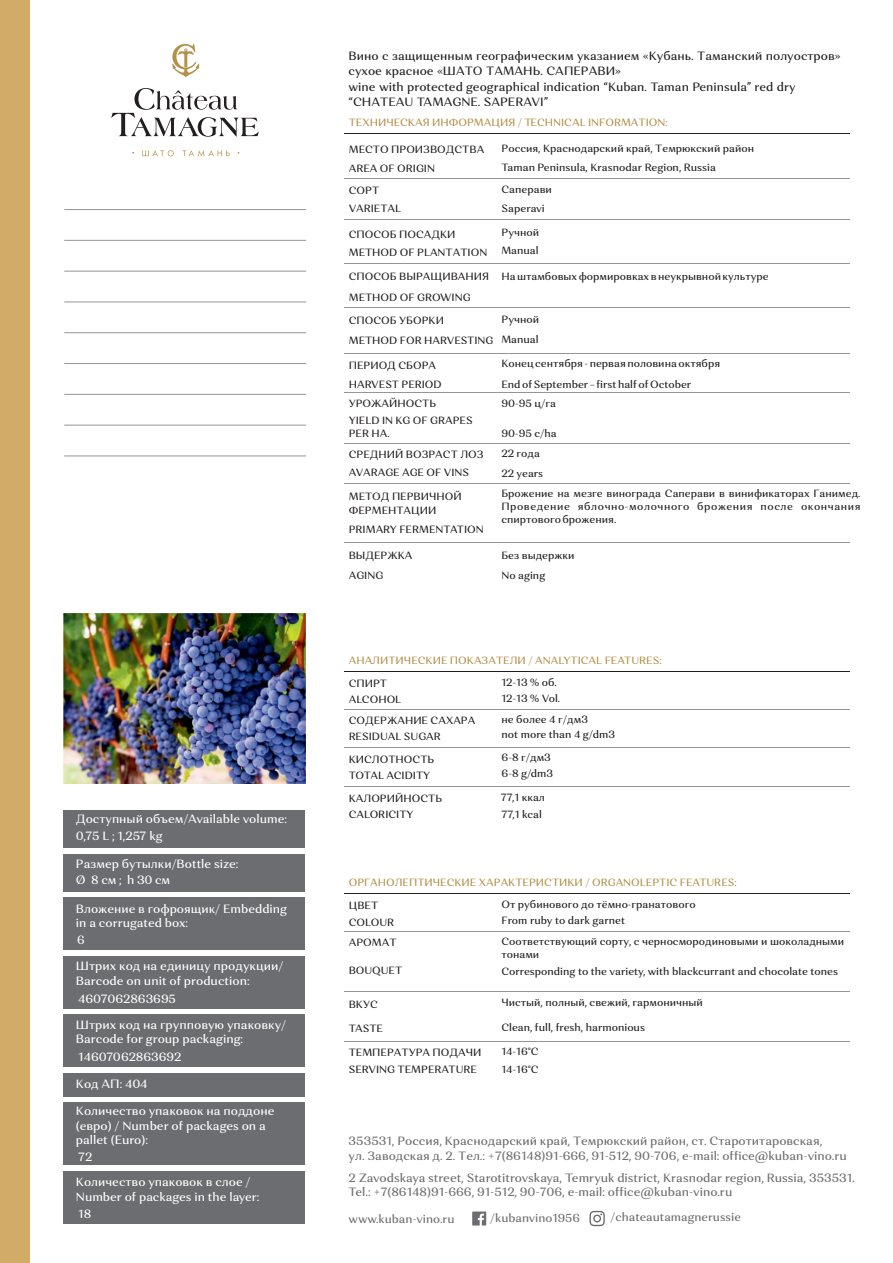
<style>
.page{position:relative;width:893px;height:1263px;background:#fff}
.page>*{position:absolute;margin:0;border:0;box-sizing:border-box;transform-origin:0 0}
.t1{font:500 12px/14.5px "Orchidea Pro";color:#fff}
.t2{font:500 12px/14.5px "Orchidea Pro";color:#6c6d70}
.t3{font:500 12px/15.6px "Orchidea Pro";color:#231f20}
.t4{font:500 11.7px "Orchidea Pro";color:#6c6d70}
.t5{font:500 10.5px/12.8px "Orchidea Pro";color:#231f20}
.t6{font:500 10.5px "Orchidea Pro";color:#b49048}
</style>
<div class="page">
<hr style="left:344px;top:133px;width:506px;height:1px;background:#231f20">
<hr style="left:344px;top:219px;width:506px;height:1px;background:#939598">
<hr style="left:344px;top:263px;width:506px;height:1px;background:#939598">
<hr style="left:344px;top:307px;width:506px;height:1px;background:#939598">
<hr style="left:344px;top:353px;width:506px;height:1px;background:#939598">
<hr style="left:344px;top:443px;width:506px;height:1px;background:#939598">
<hr style="left:344px;top:178px;width:506px;height:1px;background:#939598">
<hr style="left:344px;top:483px;width:506px;height:1px;background:#939598">
<hr style="left:344px;top:393px;width:506px;height:1px;background:#939598">
<hr style="left:344px;top:542px;width:506px;height:1px;background:#939598">
<hr style="left:344px;top:671px;width:506px;height:1px;background:#231f20">
<hr style="left:344px;top:747px;width:506px;height:1px;background:#939598">
<hr style="left:344px;top:786px;width:506px;height:1px;background:#939598">
<hr style="left:344px;top:709px;width:506px;height:1px;background:#939598">
<hr style="left:344px;top:893px;width:506px;height:1px;background:#231f20">
<hr style="left:344px;top:991px;width:506px;height:1px;background:#939598">
<hr style="left:344px;top:1041px;width:506px;height:1px;background:#939598">
<hr style="left:344px;top:931px;width:506px;height:1px;background:#939598">
<div style="left:0;top:0;width:30px;height:1263px;background:#d2ab66"></div>
<svg style="left:111px;top:88px;width:148px;height:49px"></svg>
<svg style="left:142px;top:150px;width:32px;height:6px"></svg>
<svg style="left:182px;top:150px;width:48px;height:6px"></svg>
<svg style="left:172px;top:44px;width:27px;height:33px"></svg>
<hr style="left:64px;top:209px;width:242px;height:1px;background:#939598">
<hr style="left:64px;top:240px;width:242px;height:1px;background:#939598">
<hr style="left:64px;top:271px;width:242px;height:1px;background:#939598">
<hr style="left:64px;top:301px;width:242px;height:1px;background:#939598">
<hr style="left:64px;top:332px;width:242px;height:1px;background:#939598">
<hr style="left:64px;top:363px;width:242px;height:1px;background:#939598">
<hr style="left:64px;top:394px;width:242px;height:1px;background:#939598">
<hr style="left:64px;top:425px;width:242px;height:1px;background:#939598">
<hr style="left:64px;top:455px;width:242px;height:1px;background:#939598">
<img style="left:63px;top:613px;width:242px;height:170px">
<div style="left:64px;top:898px;width:241px;height:52px;background:#6c6d70"></div>
<div style="left:64px;top:956px;width:241px;height:52px;background:#6c6d70"></div>
<div style="left:64px;top:1014px;width:241px;height:52px;background:#6c6d70"></div>
<div style="left:64px;top:1073px;width:241px;height:23px;background:#6c6d70"></div>
<div style="left:64px;top:1102px;width:241px;height:63px;background:#6c6d70"></div>
<div style="left:64px;top:1171px;width:241px;height:53px;background:#6c6d70"></div>
<svg style="left:472px;top:1211px;width:14px;height:14px"></svg>
<svg style="left:589px;top:1211px;width:16px;height:15px"></svg>
<div style="left:64px;top:810px;width:241px;height:37px;background:#6c6d70"></div>
<div style="left:64px;top:854px;width:241px;height:37px;background:#6c6d70"></div>
<p class="t1" style="left:76px;top:812px;width:213px;line-height:16.8px">Доступный объем/Available volume:<br>0,75 L ; 1,257 kg</p>
<p class="t1" style="left:76px;top:857px;width:164px;line-height:15.8px">Размер бутылки/Bottle size:<br>Ø 8 см ; h 30 см</p>
<p class="t1" style="left:76px;top:902px;width:213px">Вложение в гофроящик/ Embedding in a corrugated box:</p>
<p class="t1" style="left:76px;top:928px;width:209px;line-height:26.4px">6<br>Штрих код на единицу продукции/</p>
<p class="t1" style="left:76px;top:973px;width:175px;line-height:17.9px">Barcode on unit of production:<br>4607062863695</p>
<p class="t1" style="left:76px;top:1018px;width:212px">Штрих код на групповую упаковку/<br>Barcode for group packaging:</p>
<p class="t1" style="left:78px;top:1051px;width:105px">14607062863692</p>
<p class="t1" style="left:76px;top:1077px;width:73px">Код АП: 404</p>
<p class="t1" style="left:76px;top:1104px;width:200px">Количество упаковок на поддоне (евро) / Number of packages on a pallet (Euro):</p>
<p class="t1" style="left:76px;top:1146px;width:176px;line-height:24.9px">72<br>Количество упаковок в слое /</p>
<p class="t1" style="left:76px;top:1189px;width:185px;line-height:17.1px">Number of packages in the layer:<br>18</p>
<p class="t3" style="left:349px;top:49px;width:493px">Вино с защищенным географическим указанием «Кубань. Таманский полуостров» сухое красное «ШАТО ТАМАНЬ. САПЕРАВИ»<br>wine with protected geographical indication “Kuban. Taman Peninsula” red dry “CHATEAU TAMAGNE. SAPERAVI”</p>
<p class="t6" style="left:349px;top:118px;width:320px">ТЕХНИЧЕСКАЯ ИНФОРМАЦИЯ / TECHNICAL INFORMATION:</p>
<p class="t5" style="left:349px;top:140px;width:137px;line-height:19.2px">МЕСТО ПРОИЗВОДСТВА<br>AREA OF ORIGIN</p>
<p class="t5" style="left:501px;top:143px;width:254px">Россия, Краснодарский край, Темрюкский район</p>
<p class="t5" style="left:501px;top:162px;width:216px">Taman Peninsula, Krasnodar Region, Russia</p>
<p class="t5" style="left:349px;top:183px;width:54px;line-height:17.4px">СОРТ<br>VARIETAL</p>
<p class="t5" style="left:349px;top:226px;width:140px;line-height:17.7px">СПОСОБ ПОСАДКИ<br>METHOD OF PLANTATION</p>
<p class="t5" style="left:349px;top:268px;width:142px;line-height:20.1px">СПОСОБ ВЫРАЩИВАНИЯ<br>METHOD OF GROWING</p>
<p class="t5" style="left:349px;top:312px;width:146px;line-height:19.6px">СПОСОБ УБОРКИ<br>METHOD FOR HARVESTING</p>
<p class="t5" style="left:349px;top:356px;width:95px;line-height:19.5px">ПЕРИОД СБОРА<br>HARVEST PERIOD<br>УРОЖАЙНОСТЬ</p>
<p class="t5" style="left:349px;top:414px;width:125px;line-height:13.5px">YIELD IN KG OF GRAPES<br>PER HA.</p>
<p class="t5" style="left:349px;top:449px;width:136px">СРЕДНИЙ ВОЗРАСТ ЛОЗ</p>
<p class="t5" style="left:501px;top:184px;width:52px">Саперави</p>
<p class="t5" style="left:501px;top:203px;width:45px">Saperavi</p>
<p class="t5" style="left:501px;top:227px;width:39px">Ручной</p>
<p class="t5" style="left:501px;top:245px;width:39px">Manual</p>
<p class="t5" style="left:501px;top:271px;width:269px">На штамбовых формировках в неукрывной культуре</p>
<p class="t5" style="left:501px;top:314px;width:39px">Ручной</p>
<p class="t5" style="left:501px;top:334px;width:39px">Manual</p>
<p class="t5" style="left:501px;top:358px;width:220px">Конец сентября - первая половина октября</p>
<p class="t5" style="left:501px;top:379px;width:191px">End of September – first half of October</p>
<p class="t5" style="left:501px;top:397px;width:56px">90-95 ц/га</p>
<p class="t5" style="left:501px;top:428px;width:57px">90-95 c/ha</p>
<p class="t5" style="left:501px;top:448px;width:40px">22 года</p>
<p class="t5" style="left:349px;top:467px;width:122px">AVARAGE AGE OF VINS</p>
<p class="t5" style="left:501px;top:468px;width:43px">22 years</p>
<p class="t5" style="left:349px;top:491px;width:115px;line-height:13.5px">МЕТОД ПЕРВИЧНОЙ<br>ФЕРМЕНТАЦИИ</p>
<p class="t5" style="left:349px;top:524px;width:137px">PRIMARY FERMENTATION</p>
<p class="t5" style="left:501px;top:488px;width:361px;text-align:justify">Брожение на мезге винограда Саперави в винификаторах Ганимед.<br>Проведение яблочно-молочного брожения после окончания спиртового брожения.</p>
<p class="t5" style="left:501px;top:550px;width:75px">Без выдержки</p>
<p class="t5" style="left:349px;top:550px;width:65px">ВЫДЕРЖКА</p>
<p class="t5" style="left:349px;top:570px;width:36px">AGING</p>
<p class="t5" style="left:501px;top:570px;width:45px">No aging</p>
<p class="t6" style="left:349px;top:656px;width:314px">АНАЛИТИЧЕСКИЕ ПОКАЗАТЕЛИ / ANALYTICAL FEATURES:</p>
<p class="t5" style="left:349px;top:676px;width:54px;line-height:16.2px">СПИРТ<br>ALCOHOL</p>
<p class="t5" style="left:501px;top:677px;width:57px">12-13 % об.</p>
<p class="t5" style="left:501px;top:693px;width:60px">12-13 % Vol.</p>
<p class="t5" style="left:349px;top:713px;width:128px;line-height:15.8px">СОДЕРЖАНИЕ САХАРА<br>RESIDUAL SUGAR</p>
<p class="t5" style="left:501px;top:713px;width:88px">не более 4 г/дм3</p>
<p class="t5" style="left:501px;top:729px;width:115px">not more than 4 g/dm3</p>
<p class="t5" style="left:349px;top:752px;width:87px;line-height:15.6px">КИСЛОТНОСТЬ<br>TOTAL ACIDITY</p>
<p class="t5" style="left:349px;top:793px;width:95px">КАЛОРИЙНОСТЬ</p>
<p class="t5" style="left:349px;top:809px;width:66px">CALORICITY</p>
<p class="t5" style="left:501px;top:752px;width:51px">6-8 г/дм3</p>
<p class="t5" style="left:501px;top:792px;width:46px">77,1 ккал</p>
<p class="t5" style="left:501px;top:768px;width:53px">6-8 g/dm3</p>
<p class="t5" style="left:501px;top:809px;width:42px">77,1 kcal</p>
<p class="t6" style="left:349px;top:878px;width:390px">ОРГАНОЛЕПТИЧЕСКИЕ ХАРАКТЕРИСТИКИ / ORGANOLEPTIC FEATURES:</p>
<p class="t5" style="left:349px;top:898px;width:47px;line-height:16.2px">ЦВЕТ<br>COLOUR</p>
<p class="t5" style="left:349px;top:937px;width:49px">АРОМАТ</p>
<p class="t5" style="left:349px;top:965px;width:55px">BOUQUET</p>
<p class="t5" style="left:501px;top:899px;width:196px">От рубинового до тёмно-гранатового</p>
<p class="t5" style="left:501px;top:915px;width:125px">From ruby to dark garnet</p>
<p class="t5" style="left:501px;top:966px;width:338px">Corresponding to the variety, with blackcurrant and chocolate tones</p>
<p class="t5" style="left:501px;top:936px;width:344px">Соответствующий сорту, с черносмородиновыми и шоколадными тонами</p>
<p class="t5" style="left:349px;top:998px;width:31px">ВКУС</p>
<p class="t5" style="left:349px;top:1022px;width:36px">TASTE</p>
<p class="t5" style="left:501px;top:997px;width:203px">Чистый, полный, свежий, гармоничный</p>
<p class="t5" style="left:501px;top:1021px;width:145px">Clean, full, fresh, harmonious</p>
<p class="t5" style="left:349px;top:1045px;width:134px;line-height:16.6px">ТЕМПЕРАТУРА ПОДАЧИ<br>SERVING TEMPERATURE</p>
<p class="t5" style="left:501px;top:1044px;width:39px;line-height:17.2px">14-16°C<br>14-16°C</p>
<p class="t2" style="left:349px;top:1135px;width:500px">353531, Россия, Краснодарский край, Темрюкский район, ст. Старотитаровская,<br>ул. Заводская д. 2. Тел.: +7(86148)91-666, 91-512, 90-706, e-mail: office@kuban-vino.ru</p>
<p class="t2" style="left:349px;top:1171px;width:508px">2 Zavodskaya street, Starotitrovskaya, Temryuk district, Krasnodar region, Russia, 353531.<br>Tel.: +7(86148)91-666, 91-512, 90-706, e-mail: office@kuban-vino.ru</p>
<p class="t4" style="left:349px;top:1214px;width:107px">www.kuban-vino.ru</p>
<p class="t4" style="left:490px;top:1213px;width:91px">/kubanvino1956</p>
<p class="t4" style="left:611px;top:1212px;width:132px">/chateautamagnerussie</p>
</div>
